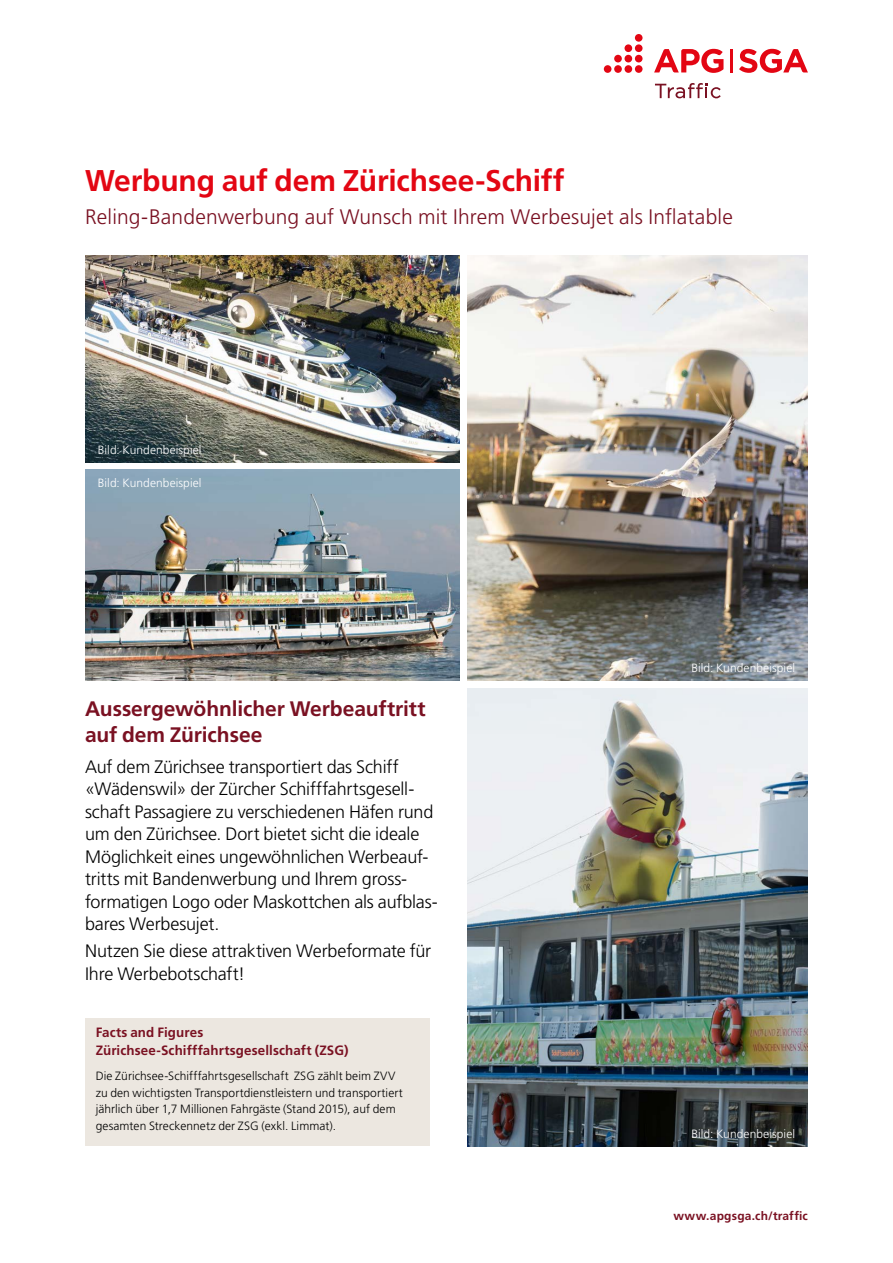
<style>
.page{position:relative;width:893px;height:1263px;background:#fff}
.page>*{position:absolute;margin:0;border:0;box-sizing:border-box;transform-origin:0 0}
.t1{font:700 30px "Frutiger LT Std";letter-spacing:-.005em;color:#e30613}
.t2{font:300 21px "Frutiger LT Std";letter-spacing:.01em;color:#7a1122}
.t3{font:700 21px/25.5px "Frutiger LT Std";letter-spacing:-.005em;color:#7a1122}
.t4{font:300 18px/22.5px "Frutiger LT Std";letter-spacing:-.01em;color:#000}
.t5{font:700 13.5px/18px "Frutiger LT Std";letter-spacing:.01em;color:#7a1122}
.t6{font:300 12px/16.5px "Frutiger LT Std";letter-spacing:.005em;color:#000}
.t7{font:300 12px "Frutiger LT Std";letter-spacing:.01em;color:#fff}
.t8{font:700 12px "Frutiger LT Std";letter-spacing:.015em;color:#7a1122}
</style>
<div class="page">
<img style="left:85px;top:470px;width:374px;height:210px">
<img style="left:85px;top:255px;width:374px;height:207px">
<img style="left:468px;top:255px;width:340px;height:425px">
<img style="left:468px;top:688px;width:340px;height:458px">
<hr style="left:731px;top:49px;width:2px;height:24px;background:#e30613">
<svg style="left:739px;top:49px;width:69px;height:24px"></svg>
<div style="left:604px;top:65px;width:7px;height:8px;background:#e30613;border-radius:50%"></div>
<div style="left:614px;top:65px;width:8px;height:8px;background:#e30613;border-radius:50%"></div>
<div style="left:614px;top:55px;width:8px;height:7px;background:#e30613;border-radius:50%"></div>
<div style="left:624px;top:65px;width:8px;height:8px;background:#e30613;border-radius:50%"></div>
<div style="left:624px;top:55px;width:8px;height:7px;background:#e30613;border-radius:50%"></div>
<div style="left:624px;top:44px;width:8px;height:8px;background:#e30613;border-radius:50%"></div>
<div style="left:635px;top:65px;width:7px;height:8px;background:#e30613;border-radius:50%"></div>
<div style="left:635px;top:55px;width:7px;height:7px;background:#e30613;border-radius:50%"></div>
<div style="left:635px;top:44px;width:7px;height:8px;background:#e30613;border-radius:50%"></div>
<div style="left:635px;top:34px;width:7px;height:8px;background:#e30613;border-radius:50%"></div>
<svg style="left:654px;top:49px;width:69px;height:24px"></svg>
<svg style="left:655px;top:83px;width:66px;height:15px"></svg>
<div style="left:85px;top:1018px;width:344px;height:128px;background:#ece7e0"></div>
<h1 class="t1" style="left:85px;top:163px;width:481px">Werbung auf dem Zürichsee-Schiff</h1>
<p class="t2" style="left:85px;top:205px;width:649px">Reling-Bandenwerbung auf Wunsch mit Ihrem Werbesujet als Inflatable</p>
<p class="t7" style="left:98px;top:443px;width:105px">Bild: Kundenbeispiel</p>
<p class="t7" style="left:98px;top:476px;width:105px">Bild: Kundenbeispiel</p>
<p class="t3" style="left:85px;top:696px;width:342px">Aussergewöhnlicher Werbeauftritt auf dem Zürichsee</p>
<p class="t4" style="left:85px;top:756px;width:354px">Auf dem Zürichsee transportiert das Schiff «Wädenswil» der Zürcher Schifffahrtsgesell&shy;schaft Passagiere zu verschiedenen Häfen rund um den Zürichsee. Dort bietet sicht die ideale Möglichkeit eines ungewöhnlichen Werbeauf&shy;tritts mit Bandenwerbung und Ihrem gross&shy;formatigen Logo oder Maskottchen als aufblas&shy;bares Werbesujet.</p>
<p class="t4" style="left:85px;top:940px;width:348px">Nutzen Sie diese attraktiven Werbeformate für<br>Ihre Werbebotschaft!</p>
<p class="t5" style="left:96px;top:1024px;width:254px">Facts and Figures<br>Zürichsee-Schifffahrtsgesellschaft (ZSG)</p>
<p class="t6" style="left:96px;top:1068px;width:309px">Die Zürichsee-Schifffahrtsgesellschaft ZSG zählt beim ZVV zu den wichtigsten Transportdienstleistern und transportiert jährlich über 1,7 Millionen Fahrgäste (Stand 2015), auf dem gesamten Streckennetz der ZSG (exkl. Limmat).</p>
<p class="t7" style="left:691px;top:661px;width:105px">Bild: Kundenbeispiel</p>
<p class="t7" style="left:691px;top:1126px;width:105px">Bild: Kundenbeispiel</p>
<p class="t8" style="left:673px;top:1209px;width:136px">www.apgsga.ch/traffic</p>
</div>
